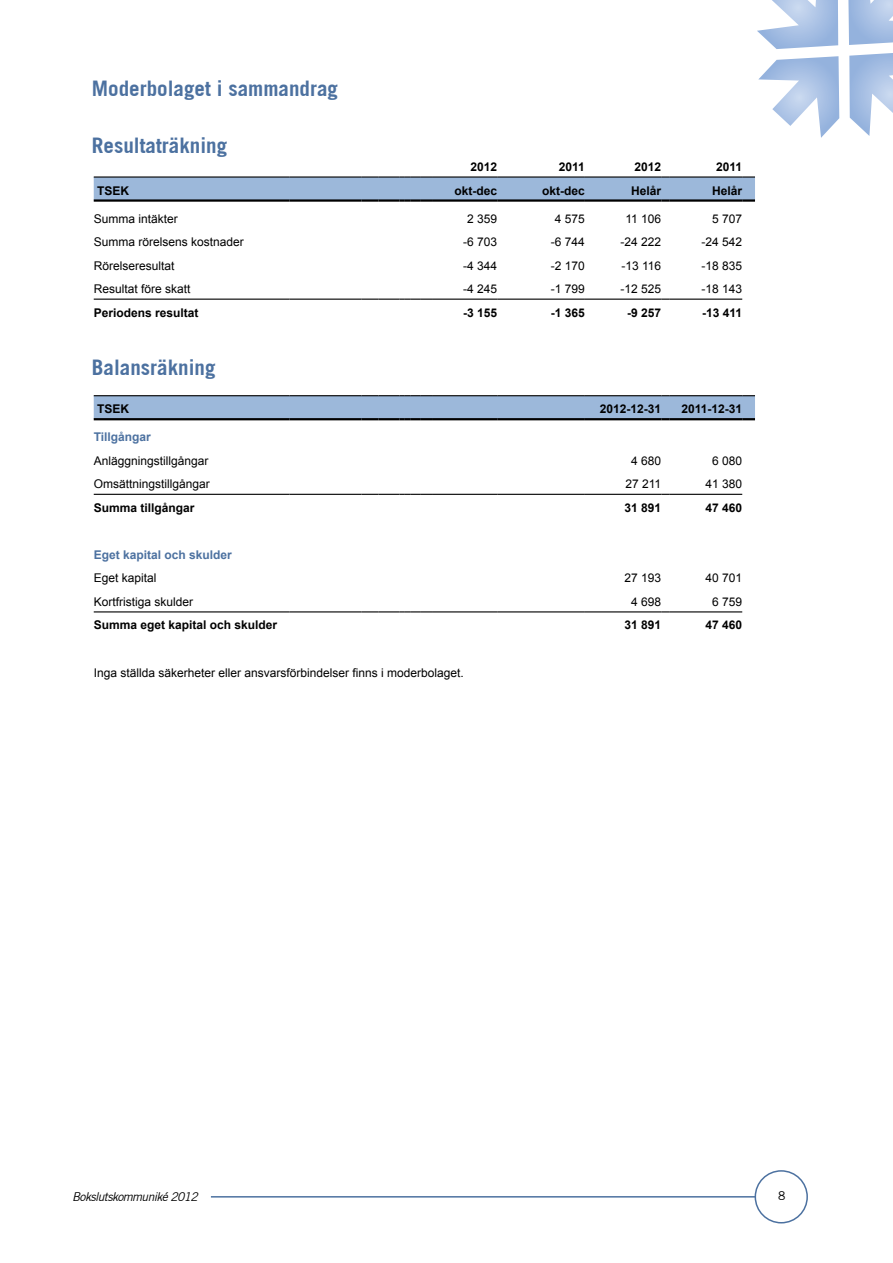
<style>
.page{position:relative;width:893px;height:1263px;background:#fff}
.page>*{position:absolute;margin:0;border:0;box-sizing:border-box;transform-origin:0 0}
.t1{font:700 21px "Trade Gothic";color:#4c71a0}
.t2{font:12px "Arial";color:#000}
.t3{font:700 12px "Arial";color:#000}
.t4{font:700 12px "Arial";color:#4c71a0}
.t5{font:italic 12px "Trade Gothic";letter-spacing:-.05em;color:#000}
.t6{font:12px "Trade Gothic";color:#000}
</style>
<div class="page">
<div style="left:755px;top:1170px;width:53px;height:53px;border:2px solid #4c71a0;border-radius:50%"></div>
<hr style="left:211px;top:1196px;width:544px;height:1px;background:#4c71a0">
<svg style="left:849px;top:53px;width:44px;height:83px"></svg>
<svg style="left:848px;top:0;width:45px;height:45px;background:#aac1e4"></svg>
<svg style="left:758px;top:56px;width:81px;height:82px"></svg>
<svg style="left:757px;top:0;width:81px;height:49px"></svg>
<svg style="left:94px;top:178px;width:661px;height:240px"></svg>
<svg style="left:432px;top:202px;width:323px;height:411px"></svg>
<hr style="left:94px;top:176px;width:195px;height:2px;background:#000">
<hr style="left:289px;top:176px;width:72px;height:2px;background:#000">
<svg style="left:361px;top:176px;width:17px;height:2px"></svg>
<hr style="left:378px;top:176px;width:22px;height:2px;background:#000">
<svg style="left:400px;top:176px;width:32px;height:2px"></svg>
<hr style="left:432px;top:176px;width:65px;height:2px;background:#000">
<hr style="left:497px;top:176px;width:88px;height:2px;background:#000">
<hr style="left:585px;top:176px;width:76px;height:2px;background:#000">
<svg style="left:661px;top:176px;width:8px;height:2px"></svg>
<hr style="left:669px;top:176px;width:73px;height:2px;background:#000">
<svg style="left:742px;top:176px;width:13px;height:2px"></svg>
<hr style="left:94px;top:199px;width:195px;height:3px;background:#000">
<hr style="left:289px;top:199px;width:72px;height:3px;background:#000">
<hr style="left:361px;top:199px;width:17px;height:3px;background:#000">
<hr style="left:378px;top:199px;width:22px;height:3px;background:#000">
<svg style="left:400px;top:199px;width:32px;height:3px"></svg>
<hr style="left:432px;top:199px;width:65px;height:3px;background:#000">
<hr style="left:497px;top:199px;width:88px;height:3px;background:#000">
<hr style="left:585px;top:199px;width:76px;height:3px;background:#000">
<svg style="left:661px;top:199px;width:8px;height:3px"></svg>
<hr style="left:669px;top:199px;width:73px;height:3px;background:#000">
<svg style="left:742px;top:199px;width:13px;height:3px"></svg>
<hr style="left:94px;top:299px;width:195px;height:1px;background:#000">
<hr style="left:289px;top:299px;width:72px;height:1px;background:#000">
<svg style="left:361px;top:299px;width:71px;height:1px"></svg>
<hr style="left:432px;top:299px;width:65px;height:1px;background:#000">
<hr style="left:497px;top:299px;width:88px;height:1px;background:#000">
<hr style="left:585px;top:299px;width:76px;height:1px;background:#000">
<hr style="left:669px;top:299px;width:73px;height:1px;background:#000">
<hr style="left:94px;top:395px;width:195px;height:1px;background:#000">
<hr style="left:289px;top:395px;width:72px;height:1px;background:#000">
<svg style="left:361px;top:395px;width:71px;height:1px"></svg>
<hr style="left:432px;top:395px;width:65px;height:1px;background:#000">
<hr style="left:497px;top:395px;width:88px;height:1px;background:#000">
<hr style="left:585px;top:395px;width:76px;height:1px;background:#000">
<hr style="left:669px;top:395px;width:73px;height:1px;background:#000">
<svg style="left:742px;top:395px;width:13px;height:1px"></svg>
<hr style="left:94px;top:418px;width:195px;height:2px;background:#000">
<hr style="left:289px;top:418px;width:72px;height:2px;background:#000">
<svg style="left:361px;top:418px;width:17px;height:2px"></svg>
<hr style="left:378px;top:418px;width:22px;height:2px;background:#000">
<svg style="left:400px;top:418px;width:32px;height:2px"></svg>
<hr style="left:432px;top:418px;width:65px;height:2px;background:#000">
<hr style="left:497px;top:418px;width:88px;height:2px;background:#000">
<hr style="left:585px;top:418px;width:76px;height:2px;background:#000">
<svg style="left:661px;top:418px;width:8px;height:2px"></svg>
<hr style="left:669px;top:418px;width:73px;height:2px;background:#000">
<svg style="left:742px;top:418px;width:13px;height:2px"></svg>
<hr style="left:94px;top:494px;width:195px;height:1px;background:#000">
<hr style="left:289px;top:494px;width:72px;height:1px;background:#000">
<svg style="left:361px;top:494px;width:71px;height:1px"></svg>
<hr style="left:432px;top:494px;width:65px;height:1px;background:#000">
<hr style="left:497px;top:494px;width:88px;height:1px;background:#000">
<hr style="left:585px;top:494px;width:76px;height:1px;background:#000">
<hr style="left:669px;top:494px;width:73px;height:1px;background:#000">
<hr style="left:94px;top:611px;width:195px;height:1px;background:#000">
<hr style="left:289px;top:611px;width:72px;height:1px;background:#000">
<svg style="left:361px;top:611px;width:71px;height:1px"></svg>
<hr style="left:432px;top:611px;width:65px;height:1px;background:#000">
<hr style="left:497px;top:611px;width:88px;height:1px;background:#000">
<hr style="left:585px;top:611px;width:76px;height:1px;background:#000">
<hr style="left:669px;top:611px;width:73px;height:1px;background:#000">
<h1 class="t1" style="left:92px;top:75px;width:248px">Moderbolaget i sammandrag</h1>
<h1 class="t1" style="left:92px;top:132px;width:137px">Resultaträkning</h1>
<p class="t3" style="left:470px;top:159px;width:28px">2012</p>
<p class="t3" style="left:559px;top:159px;width:28px">2011</p>
<p class="t3" style="left:635px;top:159px;width:28px">2012</p>
<p class="t3" style="left:716px;top:159px;width:28px">2011</p>
<p class="t3" style="left:97px;top:182px;width:34px">TSEK</p>
<p class="t3" style="left:454px;top:182px;width:44px">okt-dec</p>
<p class="t3" style="left:542px;top:182px;width:44px">okt-dec</p>
<p class="t3" style="left:631px;top:182px;width:32px">Helår</p>
<p class="t3" style="left:712px;top:182px;width:32px">Helår</p>
<p class="t2" style="left:94px;top:210px;width:86px">Summa intäkter</p>
<p class="t2" style="left:467px;top:210px;width:32px">2 359</p>
<p class="t2" style="left:555px;top:210px;width:32px">4 575</p>
<p class="t2" style="left:625px;top:210px;width:37px">11 106</p>
<p class="t2" style="left:712px;top:210px;width:32px">5 707</p>
<p class="t2" style="left:94px;top:234px;width:152px">Summa rörelsens kostnader</p>
<p class="t2" style="left:463px;top:234px;width:36px">-6 703</p>
<p class="t2" style="left:551px;top:234px;width:36px">-6 744</p>
<p class="t2" style="left:621px;top:234px;width:42px">-24 222</p>
<p class="t2" style="left:701px;top:234px;width:42px">-24 542</p>
<p class="t2" style="left:94px;top:258px;width:82px">Rörelseresultat</p>
<p class="t2" style="left:463px;top:258px;width:36px">-4 344</p>
<p class="t2" style="left:551px;top:258px;width:36px">-2 170</p>
<p class="t2" style="left:621px;top:258px;width:41px">-13 116</p>
<p class="t2" style="left:701px;top:258px;width:42px">-18 835</p>
<p class="t2" style="left:94px;top:281px;width:98px">Resultat före skatt</p>
<p class="t2" style="left:463px;top:281px;width:36px">-4 245</p>
<p class="t2" style="left:551px;top:281px;width:36px">-1 799</p>
<p class="t2" style="left:621px;top:281px;width:42px">-12 525</p>
<p class="t2" style="left:701px;top:281px;width:42px">-18 143</p>
<p class="t3" style="left:94px;top:304px;width:106px">Periodens resultat</p>
<p class="t3" style="left:463px;top:304px;width:36px">-3 155</p>
<p class="t3" style="left:551px;top:304px;width:36px">-1 365</p>
<p class="t3" style="left:627px;top:304px;width:36px">-9 257</p>
<p class="t3" style="left:702px;top:304px;width:42px">-13 411</p>
<h1 class="t1" style="left:92px;top:354px;width:125px">Balansräkning</h1>
<p class="t3" style="left:97px;top:401px;width:34px">TSEK</p>
<p class="t3" style="left:600px;top:401px;width:63px">2012-12-31</p>
<p class="t3" style="left:681px;top:401px;width:62px">2011-12-31</p>
<p class="t4" style="left:94px;top:429px;width:59px">Tillgångar</p>
<p class="t2" style="left:94px;top:453px;width:116px">Anläggningstillgångar</p>
<p class="t2" style="left:631px;top:453px;width:32px">4 680</p>
<p class="t2" style="left:712px;top:453px;width:32px">6 080</p>
<p class="t2" style="left:94px;top:476px;width:118px">Omsättningstillgångar</p>
<p class="t2" style="left:625px;top:476px;width:37px">27 211</p>
<p class="t2" style="left:705px;top:476px;width:38px">41 380</p>
<p class="t3" style="left:94px;top:500px;width:102px">Summa tillgångar</p>
<p class="t3" style="left:625px;top:500px;width:38px">31 891</p>
<p class="t3" style="left:705px;top:500px;width:38px">47 460</p>
<p class="t4" style="left:94px;top:547px;width:140px">Eget kapital och skulder</p>
<p class="t2" style="left:94px;top:570px;width:64px">Eget kapital</p>
<p class="t2" style="left:625px;top:570px;width:38px">27 193</p>
<p class="t2" style="left:705px;top:570px;width:38px">40 701</p>
<p class="t2" style="left:94px;top:594px;width:101px">Kortfristiga skulder</p>
<p class="t2" style="left:631px;top:594px;width:32px">4 698</p>
<p class="t2" style="left:712px;top:594px;width:32px">6 759</p>
<p class="t3" style="left:94px;top:617px;width:185px">Summa eget kapital och skulder</p>
<p class="t3" style="left:625px;top:617px;width:38px">31 891</p>
<p class="t3" style="left:705px;top:617px;width:38px">47 460</p>
<p class="t2" style="left:94px;top:664px;width:372px">Inga ställda säkerheter eller ansvarsförbindelser finns i moderbolaget.</p>
<p class="t5" style="left:72px;top:1189px;width:127px">Bokslutskommuniké 2012</p>
<p class="t6" style="left:778px;top:1188px;width:9px">8</p>
</div>
